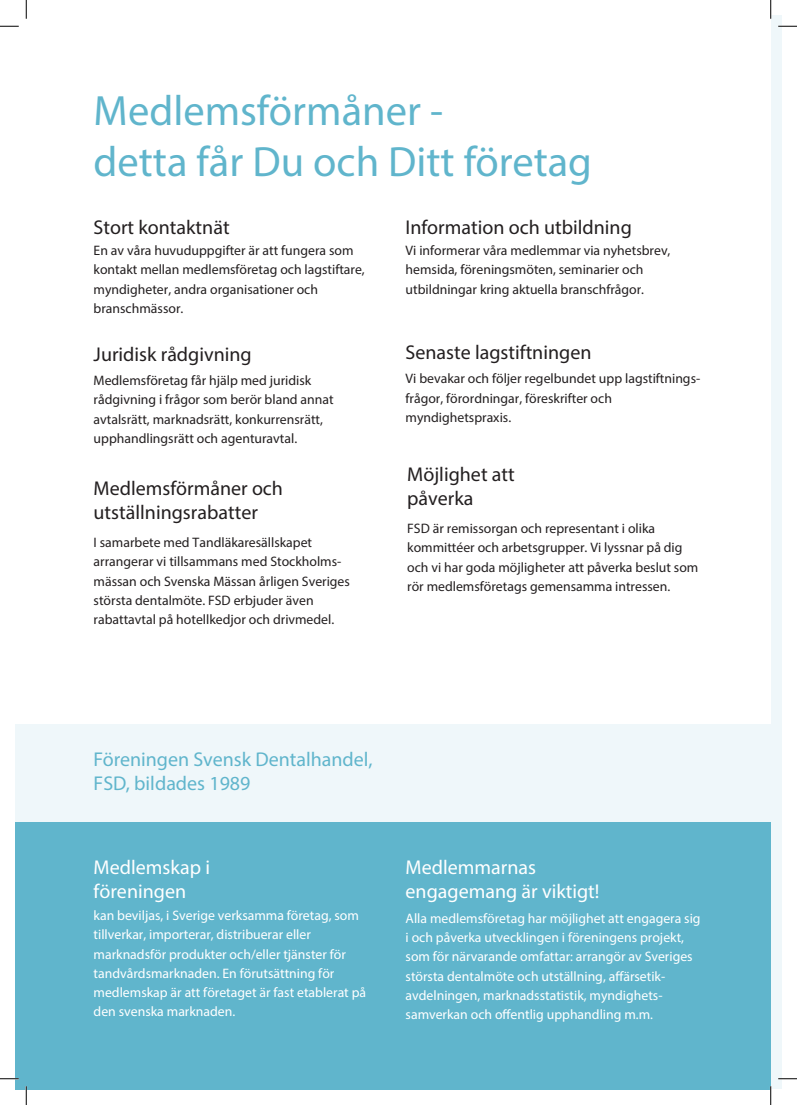
<style>
.page{position:relative;width:797px;height:1105px;background:#fff}
.page>*{position:absolute;margin:0;border:0;box-sizing:border-box;transform-origin:0 0}
.t1{font:42.5px "Myriad Pro";color:#60b5cc}
.t2{font:20px/24px "Myriad Pro";color:#231f20}
.t3{font:20px/24px "Myriad Pro";color:#fff}
.t4{font:20px/24px "Myriad Pro";color:#60b5cc}
.t5{font:13.75px/19.2px "Myriad Pro";color:#231f20}
.t6{font:13.75px/19.2px "Myriad Pro";color:#fff}
</style>
<div class="page">
<div style="left:16px;top:822px;width:755px;height:267px;background:#60b5cc"></div>
<div style="left:16px;top:724px;width:754px;height:98px;background:#eff7fa"></div>
<div style="left:771px;top:16px;width:10px;height:1073px;background:#eff7fa"></div>
<svg style="left:0;top:25px;width:19px;height:2px"></svg>
<svg style="left:778px;top:25px;width:19px;height:2px"></svg>
<svg style="left:0;top:1078px;width:19px;height:1px"></svg>
<svg style="left:778px;top:1078px;width:19px;height:1px"></svg>
<svg style="left:25px;top:0;width:2px;height:19px"></svg>
<svg style="left:25px;top:1086px;width:2px;height:19px"></svg>
<svg style="left:770px;top:0;width:1px;height:19px"></svg>
<svg style="left:770px;top:1086px;width:1px;height:19px"></svg>
<p class="t1" style="left:94px;top:85px;width:351px">Medlemsförmåner -</p>
<p class="t1" style="left:94px;top:136px;width:500px">detta får Du och Ditt företag</p>
<p class="t2" style="left:94px;top:215px;width:137px">Stort kontaktnät</p>
<p class="t5" style="left:94px;top:240px;width:273px">En av våra huvuduppgifter är att fungera som kontakt mellan medlemsföretag och lagstiftare, myndigheter, andra organisationer och branschmässor.</p>
<p class="t2" style="left:94px;top:342px;width:160px">Juridisk rådgivning</p>
<p class="t5" style="left:94px;top:371px;width:242px">Medlemsföretag får hjälp med juridisk rådgivning i frågor som berör bland annat avtalsrätt, marknadsrätt, konkurrensrätt, upphandlingsrätt och agenturavtal.</p>
<p class="t2" style="left:94px;top:476px;width:191px">Medlemsförmåner och utställningsrabatter</p>
<p class="t5" style="left:94px;top:533px;width:258px">I samarbete med Tandläkaresällskapet arrangerar vi tillsammans med Stockholms&shy;mässan och Svenska Mässan årligen Sveriges största dentalmöte. FSD erbjuder även rabattavtal på hotellkedjor och drivmedel.</p>
<p class="t2" style="left:405px;top:215px;width:228px">Information och utbildning</p>
<p class="t5" style="left:405px;top:240px;width:266px">Vi informerar våra medlemmar via nyhetsbrev, hemsida, föreningsmöten, seminarier och utbildningar kring aktuella branschfrågor.</p>
<p class="t2" style="left:405px;top:340px;width:187px">Senaste lagstiftningen</p>
<p class="t5" style="left:405px;top:369px;width:296px">Vi bevakar och följer regelbundet upp lagstiftnings&shy;frågor, förordningar, föreskrifter och myndighetspraxis.</p>
<p class="t2" style="left:407px;top:462px;width:109px">Möjlighet att påverka</p>
<p class="t5" style="left:407px;top:519px;width:293px">FSD är remissorgan och representant i olika kommittéer och arbetsgrupper. Vi lyssnar på dig och vi har goda möjligheter att påverka beslut som rör medlemsföretags gemensamma intressen.</p>
<p class="t4" style="left:94px;top:747px;width:280px">Föreningen Svensk Dentalhandel,<br>FSD, bildades 1989</p>
<p class="t3" style="left:94px;top:855px;width:118px">Medlemskap i föreningen</p>
<p class="t6" style="left:94px;top:906px;width:274px">kan beviljas, i Sverige verksamma företag, som tillverkar, importerar, distribuerar eller marknadsför produkter och/eller tjänster för tandvårdsmarknaden. En förutsättning för medlemskap är att företaget är fast etablerat på den svenska marknaden.</p>
<p class="t3" style="left:405px;top:855px;width:195px">Medlemmarnas engagemang är viktigt!</p>
<p class="t6" style="left:405px;top:908px;width:296px">Alla medlemsföretag har möjlighet att engagera sig i och påverka utvecklingen i föreningens projekt, som för närvarande omfattar: arrangör av Sveriges största dentalmöte och utställning, affärsetik&shy;avdelningen, marknadsstatistik, myndighets&shy;samverkan och offentlig upphandling m.m.</p>
</div>
